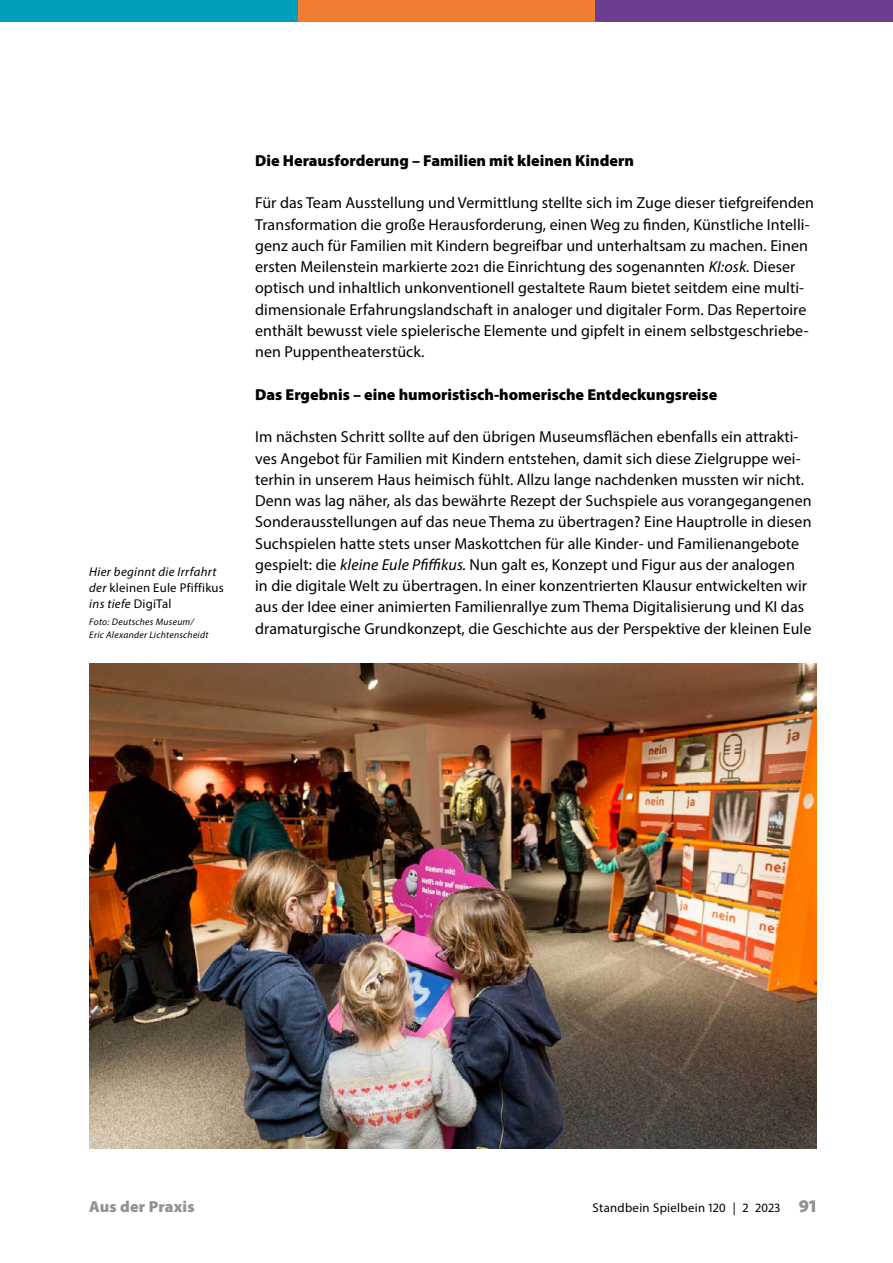
<style>
.page{position:relative;width:893px;height:1263px;background:#fff}
.page>*{position:absolute;margin:0;border:0;box-sizing:border-box;transform-origin:0 0}
.text_einzug_ohne{font:15.9px/21.3px "Myriad Pro";letter-spacing:.005em;color:#000}
.text_subhead{font:900 15.9px "Myriad Pro";color:#000}
.t1{font:900 15.9px "Myriad Pro";letter-spacing:.01em;color:#919291}
.text_bu{font:italic 12.75px/15.9px "Myriad Pro";letter-spacing:.025em;color:#000}
.t2{font:12.75px "Myriad Pro";letter-spacing:.025em;color:#000}
.text_bu_quelle{font:italic 9.6px/12.8px "Myriad Pro";letter-spacing:.03em;color:#000}
.s1{font-style:normal}
.s2{font-style:italic}
.s3{font-weight:900;font-size:18px;color:#919291}
</style>
<div class="page">
<div style="left:0;top:0;width:298px;height:21px;background:#009eba"></div>
<div style="left:298px;top:0;width:297px;height:21px;background:#ef7d30"></div>
<div style="left:595px;top:0;width:298px;height:21px;background:#6c3d90"></div>
<img style="left:89px;top:664px;width:727px;height:484px">
<p class="text_bu" style="left:89px;top:564px;width:136px">Hier beginnt die Irrfahrt der <span class="s1">kleinen Eule Pfiffikus </span>ins tiefe <span class="s1">DigiTal</span></p>
<p class="text_bu_quelle" style="left:89px;top:615px;width:121px">Foto: Deutsches Museum/<br>Eric Alexander Lichtenscheidt</p>
<h3 class="text_subhead" style="left:255px;top:150px;width:380px">Die Herausforderung – Familien mit kleinen Kindern</h3>
<p class="text_einzug_ohne" style="left:255px;top:192px;width:560px">Für das Team Ausstellung und Vermittlung stellte sich im Zuge dieser tiefgreifenden Transformation die große Herausforderung, einen Weg zu finden, Künstliche Intelli&shy;genz auch für Familien mit Kindern begreifbar und unterhaltsam zu machen. Einen ersten Meilenstein markierte 2021 die Einrichtung des sogenannten <span class="s2">KI:osk.</span> Dieser optisch und inhaltlich unkonventionell gestaltete Raum bietet seitdem eine multi&shy;dimensionale Erfahrungslandschaft in analoger und digitaler Form. Das Repertoire enthält bewusst viele spielerische Elemente und gipfelt in einem selbstgeschriebe&shy;nen Puppentheaterstück.</p>
<h3 class="text_subhead" style="left:255px;top:384px;width:464px">Das Ergebnis – eine humoristisch-homerische Entdeckungsreise</h3>
<p class="text_einzug_ohne" style="left:255px;top:426px;width:558px">Im nächsten Schritt sollte auf den übrigen Museumsflächen ebenfalls ein attrakti&shy;ves Angebot für Familien mit Kindern entstehen, damit sich diese Zielgruppe wei&shy;terhin in unserem Haus heimisch fühlt. Allzu lange nachdenken mussten wir nicht.<br>Denn was lag näher, als das bewährte Rezept der Suchspiele aus vorangegangenen Sonderausstellungen auf das neue Thema zu übertragen? Eine Hauptrolle in diesen Suchspielen hatte stets unser Maskottchen für alle Kinder- und Familienangebote gespielt: die <span class="s2">kleine Eule Pfiffikus.</span> Nun galt es, Konzept und Figur aus der analogen<br>in die digitale Welt zu übertragen. In einer konzentrierten Klausur entwickelten wir aus der Idee einer animierten Familienrallye zum Thema Digitalisierung und KI das dramaturgische Grundkonzept, die Geschichte aus der Perspektive der kleinen Eule</p>
<p class="t1" style="left:89px;top:1196px;width:107px">Aus der Praxis</p>
<p class="t2" style="left:593px;top:1200px;width:225px">Standbein Spielbein 120 | 2 2023 <span class="s3">91</span></p>
</div>
